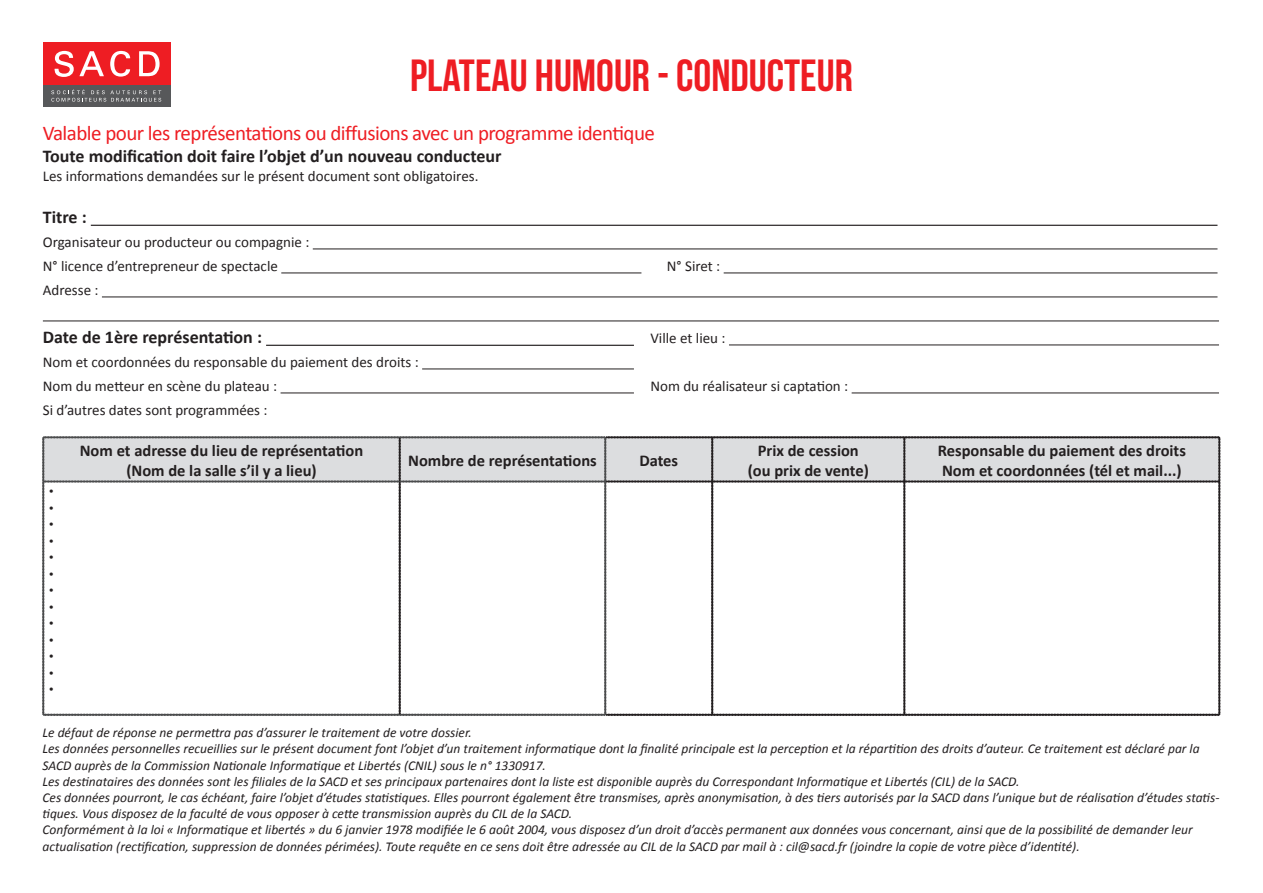
<style>
.page{position:relative;width:1263px;height:893px;background:#fff}
.page>*{position:absolute;margin:0;border:0;box-sizing:border-box;transform-origin:0 0}
.t1{font:45px "Bebas Neue";color:#ee1d23}
.t2{font:21px "Calibri";letter-spacing:-.025em;color:#ee1d23}
.t3{font:700 18px "Calibri";color:#231f20}
.t4{font:700 16.5px/19.8px "Calibri";color:#231f20;text-align:center}
.t5{font:15px/24px "Calibri";color:#231f20}
.t6{font:italic 13.5px/16.2px "Calibri";color:#231f20}
.t7{font:700 9px/16.5px "Calibri";color:#231f20;text-align:justify}
</style>
<div class="page">
<hr style="left:91px;top:225px;width:1126px;height:1px;background:#231f20">
<hr style="left:313px;top:248px;width:904px;height:1px;background:#231f20">
<hr style="left:281px;top:272px;width:360px;height:1px;background:#231f20">
<hr style="left:724px;top:272px;width:493px;height:1px;background:#231f20">
<hr style="left:102px;top:296px;width:1115px;height:1px;background:#231f20">
<hr style="left:43px;top:320px;width:1176px;height:1px;background:#231f20">
<hr style="left:266px;top:345px;width:368px;height:1px;background:#231f20">
<hr style="left:729px;top:344px;width:490px;height:1px;background:#231f20">
<hr style="left:422px;top:368px;width:212px;height:1px;background:#231f20">
<hr style="left:281px;top:392px;width:353px;height:1px;background:#231f20">
<hr style="left:852px;top:392px;width:367px;height:1px;background:#231f20">
<div style="left:43px;top:43px;width:127px;height:42px;background:#ee1d23"></div>
<svg style="left:55px;top:51px;width:49px;height:26px"></svg>
<svg style="left:110px;top:51px;width:20px;height:26px"></svg>
<svg style="left:139px;top:51px;width:21px;height:25px"></svg>
<div style="left:43px;top:85px;width:127px;height:21px;background:#57585a"></div>
<svg style="left:51px;top:89px;width:110px;height:13px"></svg>
<svg style="left:42px;top:436px;width:1178px;height:280px"></svg>
<h1 class="t1" style="left:410px;top:51px;width:444px">PLATEAU HUMOUR - CONDUCTEUR</h1>
<h2 class="t2" style="left:43px;top:120px;width:614px">Valable pour les représentations ou diffusions avec un programme identique</h2>
<h3 class="t3" style="left:43px;top:144px;width:460px">Toute modification doit faire l’objet d’un nouveau conducteur</h3>
<p class="t5" style="left:43px;top:164px;width:437px">Les informations demandées sur le présent document sont obligatoires.</p>
<h3 class="t3" style="left:43px;top:206px;width:45px">Titre :</h3>
<p class="t5" style="left:43px;top:230px;width:268px">Organisateur ou producteur ou compagnie :<br>N° licence d’entrepreneur de spectacle</p>
<p class="t5" style="left:667px;top:254px;width:55px">N° Siret :</p>
<p class="t5" style="left:43px;top:278px;width:57px">Adresse :</p>
<h3 class="t3" style="left:43px;top:326px;width:221px">Date de 1ère représentation :</h3>
<p class="t5" style="left:650px;top:326px;width:77px">Ville et lieu :</p>
<p class="t5" style="left:43px;top:350px;width:377px">Nom et coordonnées du responsable du paiement des droits :<br>Nom du metteur en scène du plateau :</p>
<p class="t5" style="left:650px;top:374px;width:199px">Nom du réalisateur si captation :</p>
<p class="t5" style="left:43px;top:398px;width:226px">Si d’autres dates sont programmées :</p>
<p class="t4" style="left:80px;top:440px;width:285px">Nom et adresse du lieu de représentation (Nom de la salle s’il y a lieu)</p>
<p class="t4" style="left:408px;top:450px;width:190px">Nombre de représentations</p>
<p class="t4" style="left:639px;top:450px;width:40px">Dates</p>
<p class="t4" style="left:748px;top:440px;width:123px">Prix de cession (ou prix de vente)</p>
<p class="t4" style="left:938px;top:440px;width:250px;text-align:left">Responsable du paiement des droits<br>Nom et coordonnées (tél et mail...)</p>
<p class="t7" style="left:49px;top:483px;width:6px">• • • • • • • • • • • • •</p>
<p class="t6" style="left:43px;top:724px;width:1178px">Le défaut de réponse ne permettra pas d’assurer le traitement de votre dossier.<br>Les données personnelles recueillies sur le présent document font l’objet d’un traitement informatique dont la finalité principale est la perception et la répartition des droits d’auteur. Ce traitement est déclaré par la SACD auprès de la Commission Nationale Informatique et Libertés (CNIL) sous le n° 1330917.<br>Les destinataires des données sont les filiales de la SACD et ses principaux partenaires dont la liste est disponible auprès du Correspondant Informatique et Libertés (CIL) de la SACD.<br>Ces données pourront, le cas échéant, faire l’objet d’études statistiques. Elles pourront également être transmises, après anonymisation, à des tiers autorisés par la SACD dans l’unique but de réalisation d’études statis&shy;tiques. Vous disposez de la faculté de vous opposer à cette transmission auprès du CIL de la SACD.<br>Conformément à la loi « Informatique et libertés » du 6 janvier 1978 modifiée le 6 août 2004, vous disposez d’un droit d’accès permanent aux données vous concernant, ainsi que de la possibilité de demander leur actualisation (rectification, suppression de données périmées). Toute requête en ce sens doit être adressée au CIL de la SACD par mail à : cil@sacd.fr (joindre la copie de votre pièce d’identité).</p>
</div>
